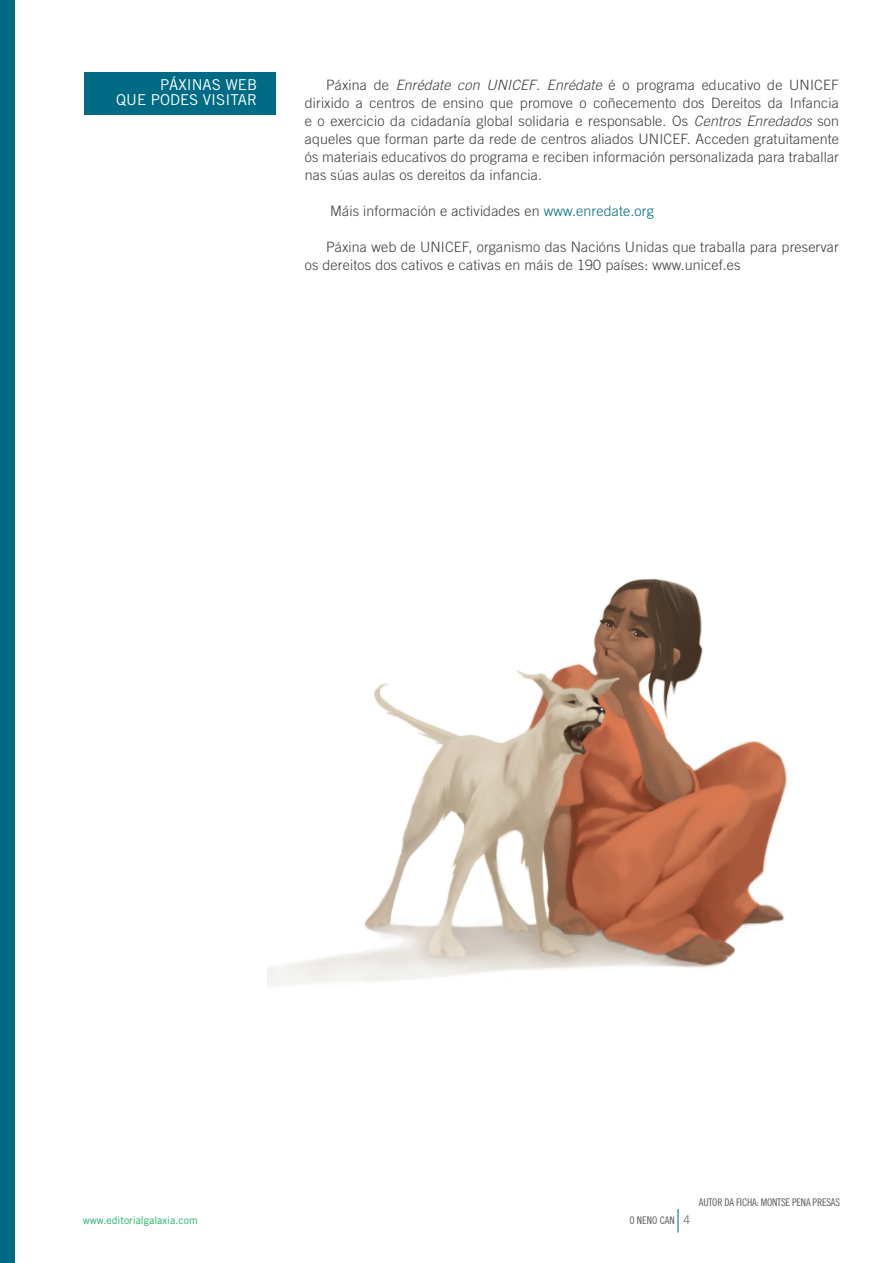
<style>
.page{position:relative;width:893px;height:1263px;background:#fff}
.page>*{position:absolute;margin:0;border:0;box-sizing:border-box;transform-origin:0 0}
.t1{font:15px/15px "Trade Gothic";color:#fff;text-align:right}
.t2{font:300 14.25px/18px "Trade Gothic";letter-spacing:.01em;color:#3e3e3f;text-align:justify}
.t3{font:10.5px "Trade Gothic Cond Eighteen";letter-spacing:-.02em;color:#57585a}
.t4{font:10.5px "Trade Gothic";color:#1eb26a}
.s1{font-style:italic}
.s2{color:#006b84}
.s3{font-family:"Trade Gothic";font-size:12px;color:#76787b}
</style>
<div class="page">
<div style="left:0;top:0;width:15px;height:1263px;background:#006b84"></div>
<img style="left:268px;top:578px;width:519px;height:655px">
<svg style="left:677px;top:1209px;width:1px;height:23px"></svg>
<div style="left:84px;top:72px;width:191px;height:43px;background:#006b84"></div>
<p class="t1" style="left:116px;top:77px;width:142px">PÁXINAS WEB<br>QUE PODES VISITAR</p>
<p class="t2" style="left:305px;top:76px;width:536px;text-indent:21px">Páxina de <span class="s1">Enrédate con UNICEF</span>. <span class="s1">Enrédate</span> é o programa educativo de UNICEF dirixido a centros de ensino que promove o coñecemento dos Dereitos da Infancia e o exercicio da cidadanía global solidaria e responsable. Os <span class="s1">Centros Enredados</span> son aqueles que forman parte da rede de centros aliados UNICEF. Acceden gratuitamente ós materiais educativos do programa e reciben información personalizada para traballar nas súas aulas os dereitos da infancia.</p>
<p class="t2" style="left:330px;top:202px;width:325px">Máis información e actividades en <span class="s2">www.enredate.org</span></p>
<p class="t2" style="left:305px;top:238px;width:536px;text-indent:21px">Páxina web de UNICEF, organismo das Nacións Unidas que traballa para preservar os dereitos dos cativos e cativas en máis de 190 países: www.unicef.es</p>
<p class="t4" style="left:83px;top:1214px;width:116px">www.editorialgalaxia.com</p>
<p class="t3" style="left:629px;top:1214px;width:63px">O NENO CAN <span class="s3">4</span></p>
<p class="t3" style="left:699px;top:1196px;width:143px">AUTOR DA FICHA: MONTSE PENA PRESAS</p>
</div>
